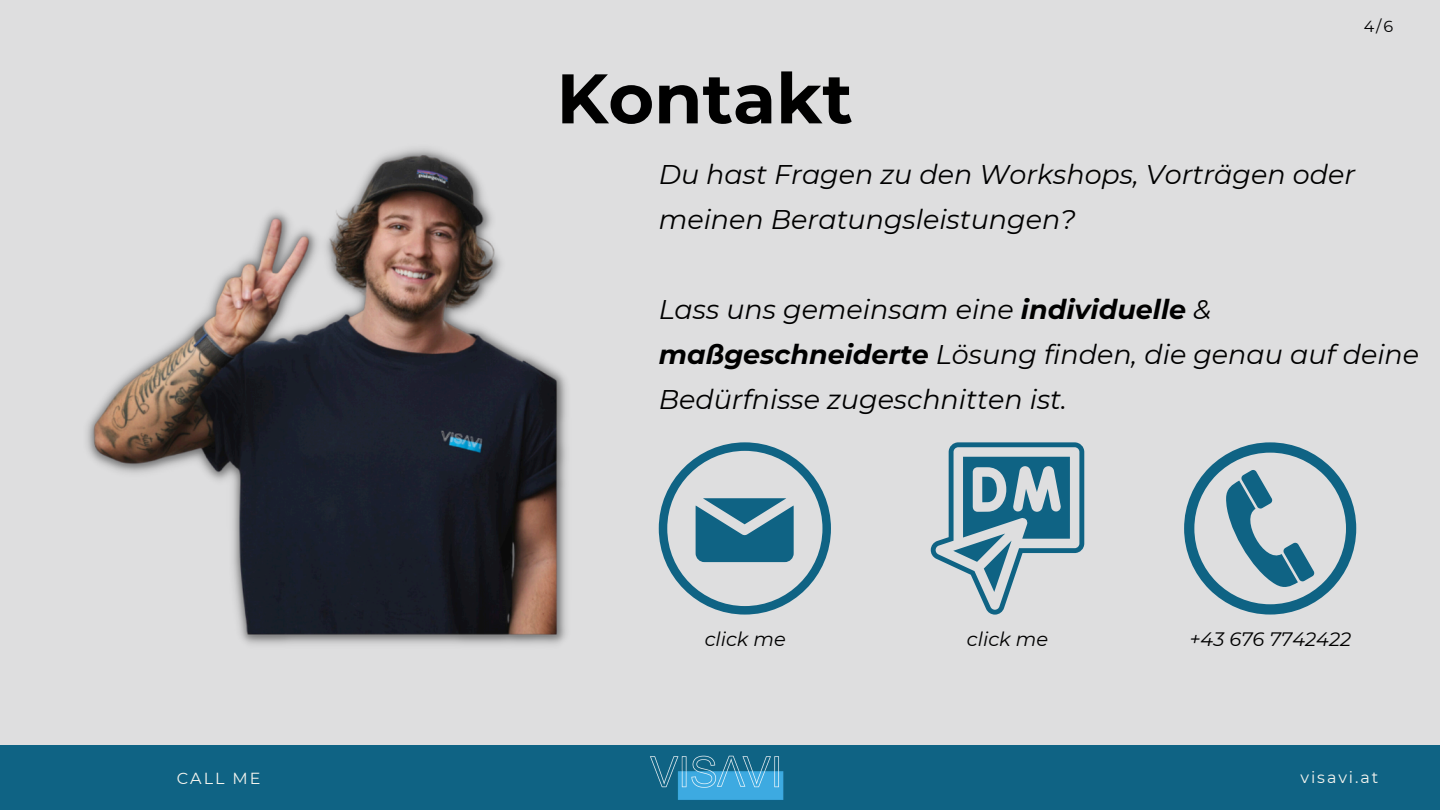
<style>
.page{position:relative;width:1440px;height:810px;background:#dededf}
.page>*{position:absolute;margin:0;border:0;box-sizing:border-box;transform-origin:0 0}
.t1{font:700 70px "Montserrat";color:#000}
.t2{font:italic 27px/45px "Montserrat";color:#000}
.t3{font:italic 19.4px "Montserrat";color:#000}
.t4{font:16px "Montserrat";letter-spacing:.12em;color:#f5f5ef}
.t5{font:16px "Montserrat";color:#000}
.t6{font:300 14px "HK Grotesk";color:#f5f5ef}
.s1{font-weight:700}
</style>
<div class="page">
<div style="left:0;top:745px;width:1440px;height:65px;background:#0f6384"></div>
<img style="left:650px;top:755px;width:134px;height:45px">
<svg style="left:659px;top:442px;width:172px;height:173px"></svg>
<svg style="left:1184px;top:442px;width:172px;height:173px"></svg>
<svg style="left:931px;top:442px;width:153px;height:173px"></svg>
<img style="left:87px;top:148px;width:480px;height:497px">
<h3 class="t4" style="left:177px;top:768px;width:85px">CALL ME</h3>
<p class="t1" style="left:557px;top:56px;width:298px">Kontakt</p>
<p class="t5" style="left:1364px;top:16px;width:31px">4/6</p>
<h3 class="t2" style="left:659px;top:152px;width:698px">Du hast Fragen zu den Workshops, Vorträgen oder meinen Beratungsleistungen?</h3>
<h3 class="t2" style="left:659px;top:287px;width:762px">Lass uns gemeinsam eine <span class="s1">individuelle</span> &amp; <span class="s1">maßgeschneiderte</span> Lösung finden, die genau auf deine<br>Bedürfnisse zugeschnitten ist.</h3>
<p class="t3" style="left:705px;top:627px;width:83px">click me</p>
<p class="t3" style="left:967px;top:627px;width:83px">click me</p>
<p class="t3" style="left:1189px;top:627px;width:163px">+43 676 7742422</p>
<h4 class="t4" style="left:1300px;top:767px;width:79px">visavi.at</h4>
<h1 class="t6" style="left:1323px;top:770px;width:38px">2022</h1>
</div>
